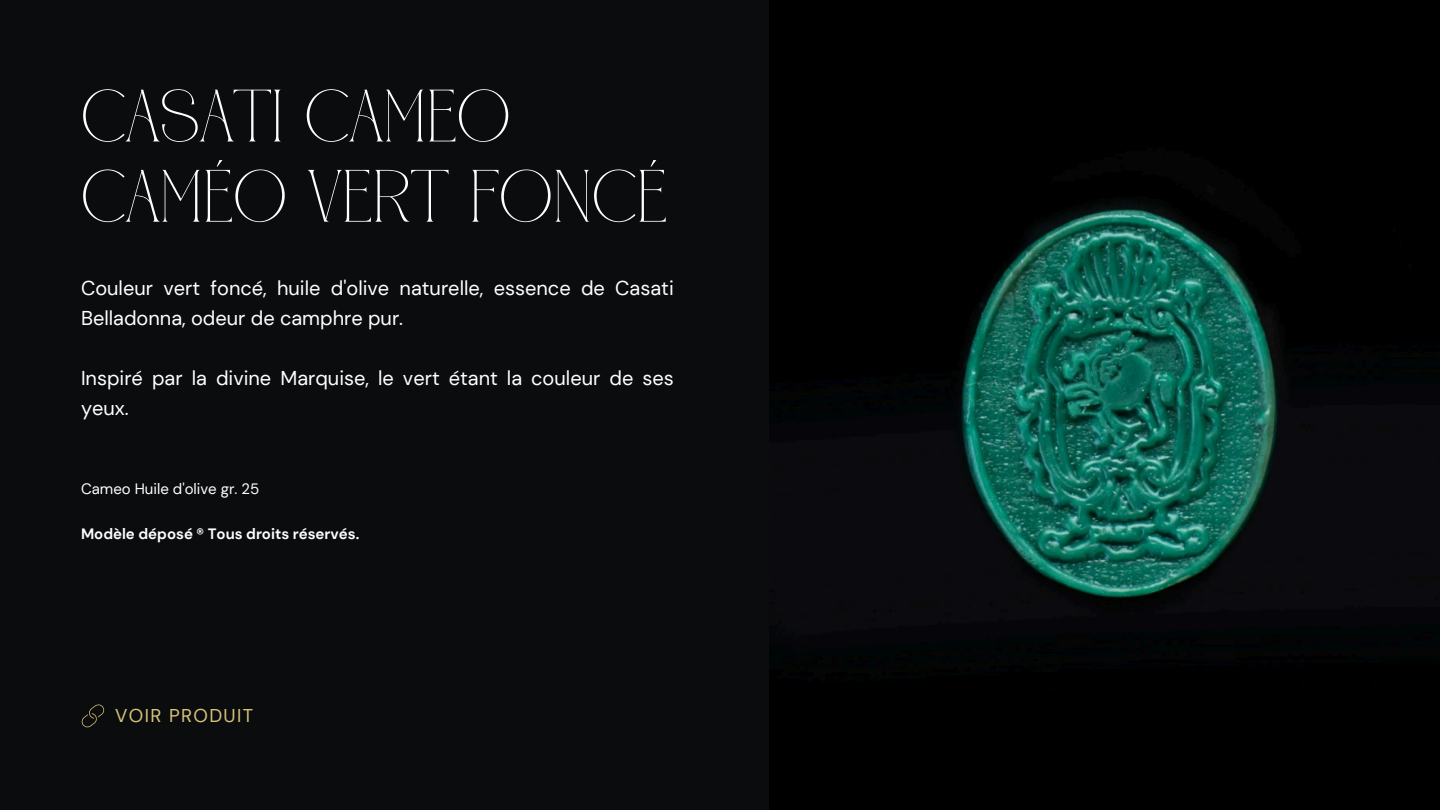
<style>
.page{position:relative;width:1440px;height:810px;background:#0b0c0e}
.page>*{position:absolute;margin:0;border:0;box-sizing:border-box;transform-origin:0 0}
.t1{font:74px/80.2px "CANOVER Regular";color:#fff}
.t2{font:20px/30px "DM Sans";color:#fff}
.t3{font:18.5px "DM Sans";letter-spacing:.075em;color:#d6c37b}
.t4{font:700 15px "DM Sans";color:#fff}
.t5{font:15px "DM Sans";color:#fff}
</style>
<div class="page">
<img style="left:770px;top:0;width:670px;height:810px">
<svg style="left:81px;top:704px;width:23px;height:23px"></svg>
<h3 class="t1" style="left:81px;top:81px;width:588px">CASATI CAMEO<br>CAMÉO VERT FONCÉ</h3>
<h3 class="t2" style="left:81px;top:273px;width:594px">Couleur vert foncé, huile d'olive naturelle, essence de Casati<br>Belladonna, odeur de camphre pur.</h3>
<p class="t2" style="left:81px;top:363px;width:594px">Inspiré par la divine Marquise, le vert étant la couleur de ses yeux.</p>
<h4 class="t5" style="left:81px;top:479px;width:180px">Cameo Huile d'olive gr. 25</h4>
<p class="t4" style="left:81px;top:524px;width:280px">Modèle déposé ® Tous droits réservés.</p>
<h1 class="t3" style="left:115px;top:704px;width:139px">VOIR PRODUIT</h1>
</div>
